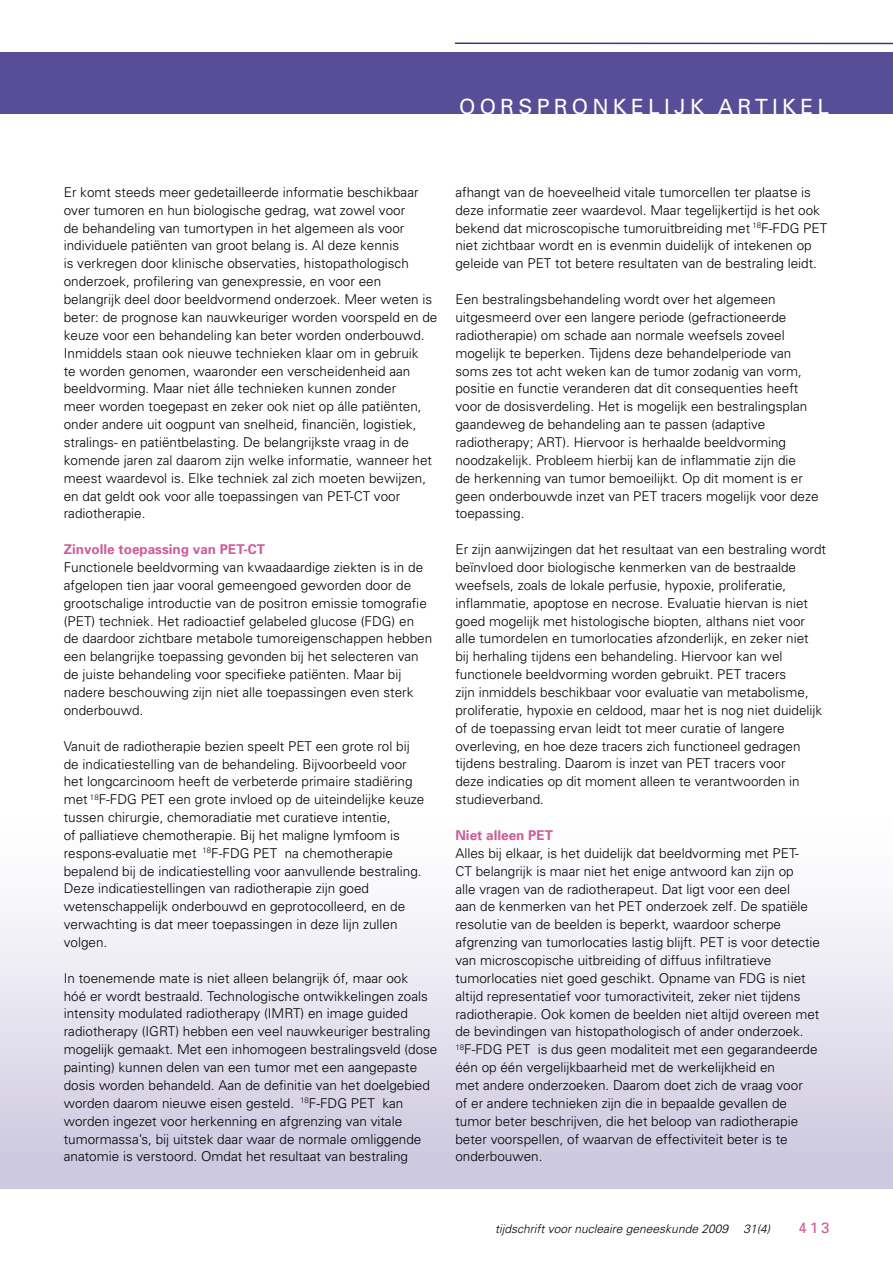
<style>
.page{position:relative;width:893px;height:1263px;background:#fff}
.page>*{position:absolute;margin:0;border:0;box-sizing:border-box;transform-origin:0 0}
.t1{font:21px "Univers";letter-spacing:.2em;color:#fff}
.t2{font:15px "Univers";color:#cd5d9b}
.t3{font:300 13.5px/17.9px "Univers";color:#000}
.t4{font:700 13.5px "Univers";color:#cd5d9b}
.t5{font:italic 300 12px "Univers";color:#000}
</style>
<div class="page">
<div style="left:0;top:804px;width:893px;height:384px;background:linear-gradient(to bottom,#fff,#ccc7df)"></div>
<hr style="left:455px;top:43px;width:438px;height:1px;background:#393882">
<div style="left:0;top:52px;width:893px;height:62px;background:#584d97"></div>
<h1 class="t1" style="left:459px;top:94px;width:19px">OOR</h1>
<h1 class="t1" style="left:518px;top:94px;width:312px">SPRO NKELIJK AR TIKEL</h1>
<p class="t3" style="left:64px;top:183px;width:375px">Er komt steeds meer gedetailleerde informatie beschikbaar over tumoren en hun biologische gedrag, wat zowel voor<br>de behandeling van tumortypen in het algemeen als voor individuele patiënten van groot belang is. Al deze kennis<br>is verkregen door klinische observaties, histopathologisch onderzoek, profilering van genexpressie, en voor een belangrijk deel door beeldvormend onderzoek. Meer weten is beter: de prognose kan nauwkeuriger worden voorspeld en de keuze voor een behandeling kan beter worden onderbouwd.<br>Inmiddels staan ook nieuwe technieken klaar om in gebruik<br>te worden genomen, waaronder een verscheidenheid aan beeldvorming. Maar niet álle technieken kunnen zonder<br>meer worden toegepast en zeker ook niet op álle patiënten, onder andere uit oogpunt van snelheid, financiën, logistiek, stralings- en patiëntbelasting. De belangrijkste vraag in de komende jaren zal daarom zijn welke informatie, wanneer het meest waardevol is. Elke techniek zal zich moeten bewijzen, en dat geldt ook voor alle toepassingen van PET-CT voor radiotherapie.</p>
<p class="t4" style="left:64px;top:541px;width:203px">Zinvolle toepassing van PET-CT</p>
<p class="t3" style="left:64px;top:558px;width:370px">Functionele beeldvorming van kwaadaardige ziekten is in de afgelopen tien jaar vooral gemeengoed geworden door de grootschalige introductie van de positron emissie tomografie (PET) techniek. Het radioactief gelabeled glucose (FDG) en de daardoor zichtbare metabole tumoreigenschappen hebben een belangrijke toepassing gevonden bij het selecteren van de juiste behandeling voor specifieke patiënten. Maar bij nadere beschouwing zijn niet alle toepassingen even sterk onderbouwd.</p>
<p class="t3" style="left:64px;top:736px;width:362px">Vanuit de radiotherapie bezien speelt PET een grote rol bij de indicatiestelling van de behandeling. Bijvoorbeeld voor het longcarcinoom heeft de verbeterde primaire stadiëring met <sup>18</sup>F-FDG PET een grote invloed op de uiteindelijke keuze tussen chirurgie, chemoradiatie met curatieve intentie,<br>of palliatieve chemotherapie. Bij het maligne lymfoom is respons-evaluatie met <sup>18</sup>F-FDG PET na chemotherapie bepalend bij de indicatiestelling voor aanvullende bestraling.<br>Deze indicatiestellingen van radiotherapie zijn goed wetenschappelijk onderbouwd en geprotocolleerd, en de verwachting is dat meer toepassingen in deze lijn zullen volgen.</p>
<p class="t3" style="left:64px;top:969px;width:375px">In toenemende mate is niet alleen belangrijk óf, maar ook<br>hóé er wordt bestraald. Technologische ontwikkelingen zoals intensity modulated radiotherapy (IMRT) en image guided radiotherapy (IGRT) hebben een veel nauwkeuriger bestraling mogelijk gemaakt. Met een inhomogeen bestralingsveld (dose painting) kunnen delen van een tumor met een aangepaste dosis worden behandeld. Aan de definitie van het doelgebied worden daarom nieuwe eisen gesteld. <sup>18</sup>F-FDG PET kan worden ingezet voor herkenning en afgrenzing van vitale tumormassa’s, bij uitstek daar waar de normale omliggende anatomie is verstoord. Omdat het resultaat van bestraling</p>
<p class="t3" style="left:455px;top:183px;width:373px">afhangt van de hoeveelheid vitale tumorcellen ter plaatse is deze informatie zeer waardevol. Maar tegelijkertijd is het ook bekend dat microscopische tumoruitbreiding met <sup>18</sup>F-FDG PET niet zichtbaar wordt en is evenmin duidelijk of intekenen op geleide van PET tot betere resultaten van de bestraling leidt.</p>
<p class="t3" style="left:455px;top:290px;width:365px">Een bestralingsbehandeling wordt over het algemeen uitgesmeerd over een langere periode (gefractioneerde radiotherapie) om schade aan normale weefsels zoveel mogelijk te beperken. Tijdens deze behandelperiode van soms zes tot acht weken kan de tumor zodanig van vorm, positie en functie veranderen dat dit consequenties heeft voor de dosisverdeling. Het is mogelijk een bestralingsplan gaandeweg de behandeling aan te passen (adaptive radiotherapy; ART). Hiervoor is herhaalde beeldvorming noodzakelijk. Probleem hierbij kan de inflammatie zijn die<br>de herkenning van tumor bemoeilijkt. Op dit moment is er geen onderbouwde inzet van PET tracers mogelijk voor deze toepassing.</p>
<p class="t3" style="left:455px;top:540px;width:372px">Er zijn aanwijzingen dat het resultaat van een bestraling wordt beïnvloed door biologische kenmerken van de bestraalde weefsels, zoals de lokale perfusie, hypoxie, proliferatie, inflammatie, apoptose en necrose. Evaluatie hiervan is niet goed mogelijk met histologische biopten, althans niet voor alle tumordelen en tumorlocaties afzonderlijk, en zeker niet<br>bij herhaling tijdens een behandeling. Hiervoor kan wel functionele beeldvorming worden gebruikt. PET tracers<br>zijn inmiddels beschikbaar voor evaluatie van metabolisme, proliferatie, hypoxie en celdood, maar het is nog niet duidelijk of de toepassing ervan leidt tot meer curatie of langere overleving, en hoe deze tracers zich functioneel gedragen tijdens bestraling. Daarom is inzet van PET tracers voor<br>deze indicaties op dit moment alleen te verantwoorden in studieverband.</p>
<p class="t4" style="left:455px;top:826px;width:99px">Niet alleen PET</p>
<p class="t3" style="left:455px;top:844px;width:366px">Alles bij elkaar, is het duidelijk dat beeldvorming met PET-<br>CT belangrijk is maar niet het enige antwoord kan zijn op<br>alle vragen van de radiotherapeut. Dat ligt voor een deel<br>aan de kenmerken van het PET onderzoek zelf. De spatiële resolutie van de beelden is beperkt, waardoor scherpe afgrenzing van tumorlocaties lastig blijft. PET is voor detectie van microscopische uitbreiding of diffuus infiltratieve tumorlocaties niet goed geschikt. Opname van FDG is niet altijd representatief voor tumoractiviteit, zeker niet tijdens radiotherapie. Ook komen de beelden niet altijd overeen met de bevindingen van histopathologisch of ander onderzoek.<br><sup>18</sup>F-FDG PET is dus geen modaliteit met een gegarandeerde één op één vergelijkbaarheid met de werkelijkheid en<br>met andere onderzoeken. Daarom doet zich de vraag voor<br>of er andere technieken zijn die in bepaalde gevallen de tumor beter beschrijven, die het beloop van radiotherapie beter voorspellen, of waarvan de effectiviteit beter is te onderbouwen.</p>
<p class="t5" style="left:495px;top:1222px;width:234px">tijdschrift voor nucleaire geneeskunde 2009</p>
<p class="t5" style="left:743px;top:1222px;width:28px">31(4)</p>
<p class="t2" style="left:799px;top:1218px;width:33px">413</p>
</div>
